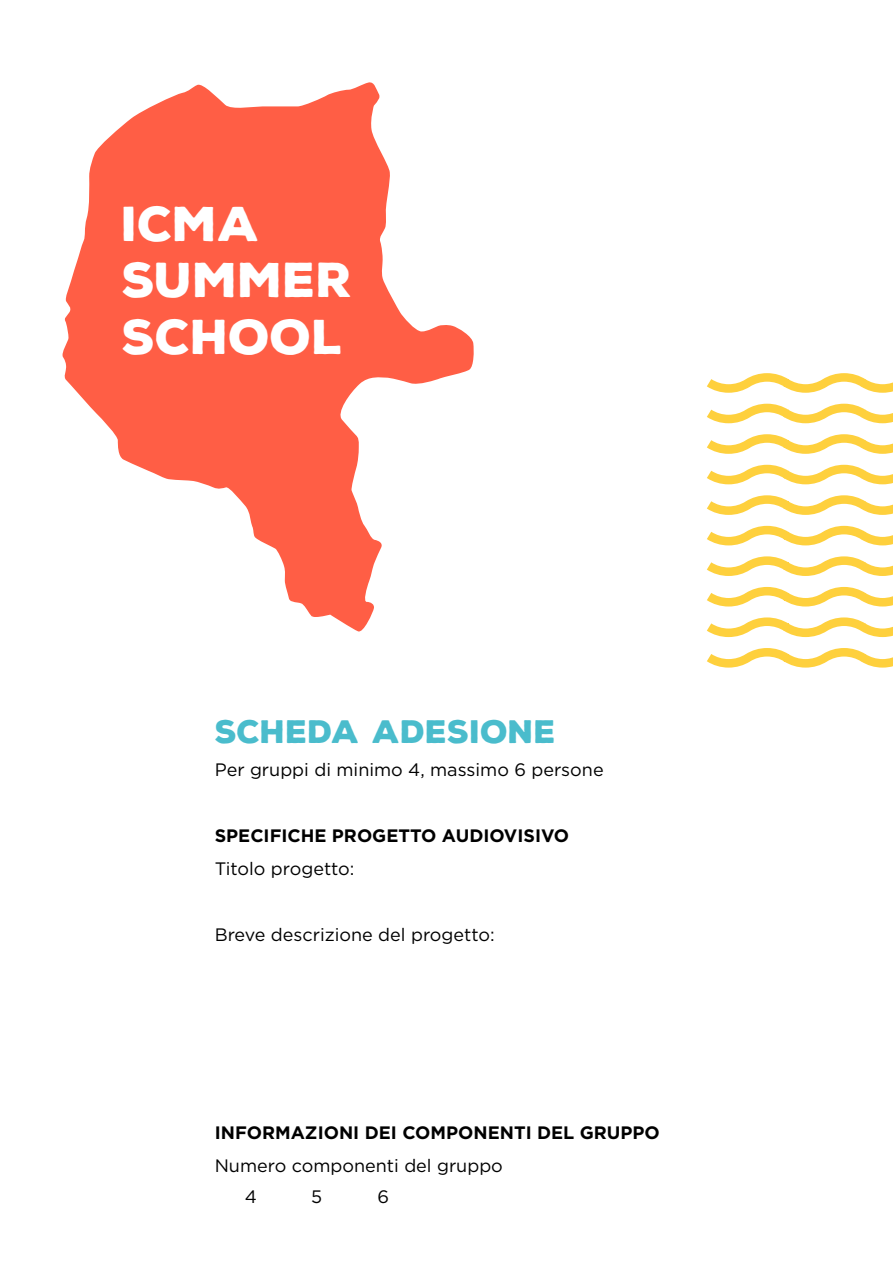
<style>
.page{position:relative;width:893px;height:1263px;background:#fff}
.page>*{position:absolute;margin:0;border:0;box-sizing:border-box;transform-origin:0 0}
.t1{font:900 47.4px/56.8px "Nexa Rust Sans";color:#fff}
.t2{font:900 31.5px "Nexa Rust Sans";color:#4abccc}
.t3{font:18px "Gotham";color:#000}
.t4{font:700 18px "Gotham";color:#000}
</style>
<div class="page">
<svg style="left:62px;top:82px;width:412px;height:550px;fill:#ff5e45"></svg>
<svg style="left:707px;top:373px;width:144px;height:295px"></svg>
<svg style="left:851px;top:373px;width:42px;height:295px"></svg>
<h1 class="t1" style="left:122px;top:195px;width:232px">ICMA<br>SUMMER<br>SCHOOL</h1>
<h2 class="t2" style="left:215px;top:710px;width:343px">SCHEDA ADESIONE</h2>
<p class="t3" style="left:215px;top:758px;width:390px">Per gruppi di minimo 4, massimo 6 persone</p>
<p class="t4" style="left:215px;top:824px;width:356px">SPECIFICHE PROGETTO AUDIOVISIVO</p>
<p class="t3" style="left:215px;top:857px;width:141px">Titolo progetto:</p>
<p class="t3" style="left:215px;top:923px;width:281px">Breve descrizione del progetto:</p>
<p class="t4" style="left:215px;top:1121px;width:447px">INFORMAZIONI DEI COMPONENTI DEL GRUPPO</p>
<p class="t3" style="left:215px;top:1154px;width:290px">Numero componenti del gruppo</p>
<p class="t3" style="left:245px;top:1185px;width:14px">4</p>
<p class="t3" style="left:311px;top:1185px;width:13px">5</p>
<p class="t3" style="left:377px;top:1185px;width:13px">6</p>
</div>
